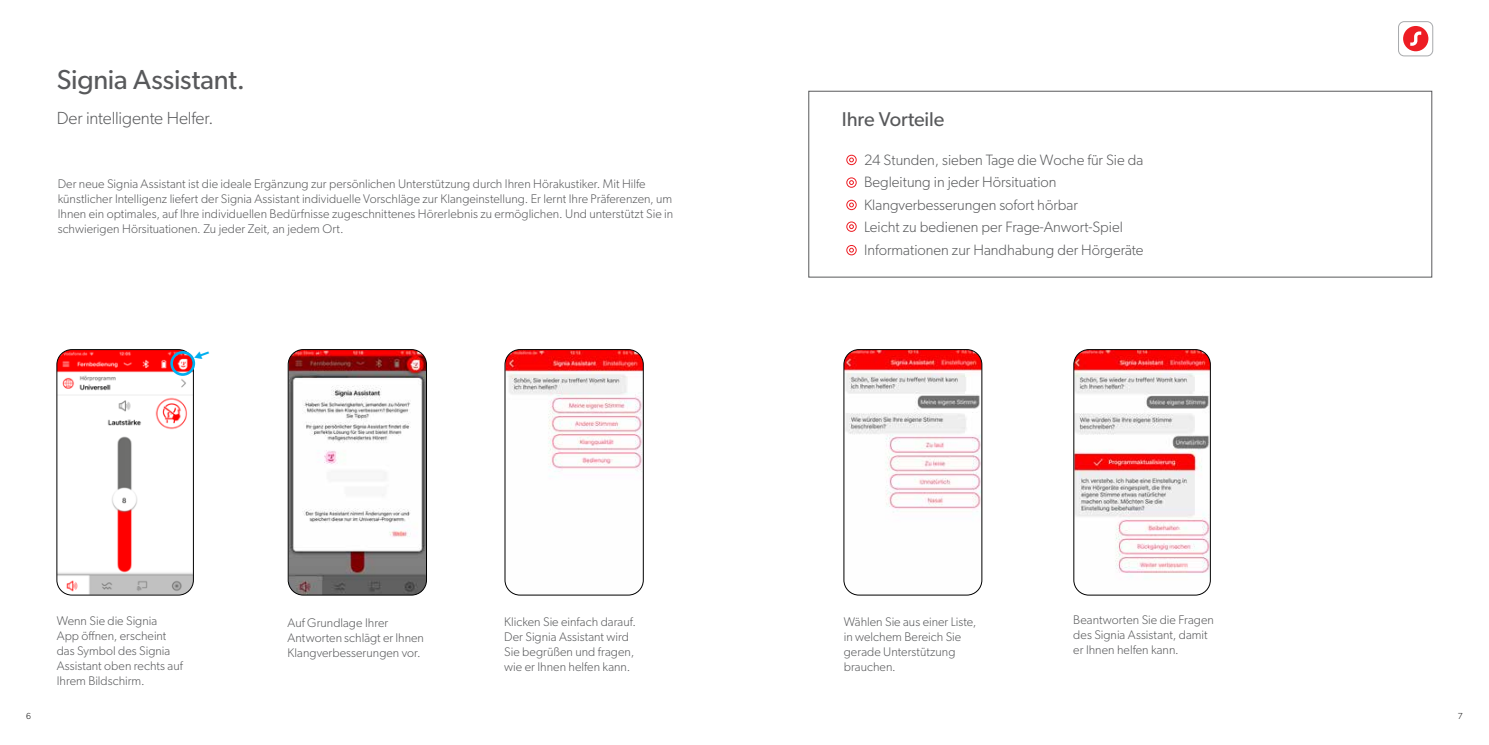
<style>
.page{position:relative;width:1489px;height:745px;background:#fff}
.page>*{position:absolute;margin:0;border:0;box-sizing:border-box;transform-origin:0 0}
.t1{font:27.5px "Gibson";letter-spacing:-.01em;color:#58595b}
.t2{font:20px "Gibson";letter-spacing:-.005em;color:#58595b}
.t3{font:300 17.5px "Gibson";letter-spacing:-.01em;color:#58595b}
.t4{font:300 15px/22.5px "Gibson";color:#58595b}
.t5{font:300 12.5px/15px "Gibson";letter-spacing:.005em;color:#58595b}
.t6{font:300 8.75px "Gibson";color:#000}
</style>
<div class="page">
<div style="left:1398px;top:21px;width:34px;height:35px;border:1px solid #a7a9ac;border-radius:6px"></div>
<svg style="left:1398px;top:21px;width:33px;height:35px"></svg>
<div style="left:808px;top:91px;width:623px;height:186px;border:1px solid #58595b"></div>
<div style="left:846px;top:155px;width:10px;height:10px;border:1px solid #ed1d24;border-radius:50%"></div>
<svg style="left:849px;top:157px;width:4px;height:5px"></svg>
<div style="left:846px;top:177px;width:10px;height:10px;border:1px solid #ed1d24;border-radius:50%"></div>
<svg style="left:849px;top:180px;width:4px;height:5px"></svg>
<div style="left:846px;top:200px;width:10px;height:10px;border:1px solid #ed1d24;border-radius:50%"></div>
<svg style="left:849px;top:202px;width:4px;height:5px"></svg>
<div style="left:846px;top:221px;width:10px;height:10px;border:1px solid #ed1d24;border-radius:50%"></div>
<svg style="left:849px;top:224px;width:4px;height:5px"></svg>
<div style="left:846px;top:245px;width:10px;height:10px;border:1px solid #ed1d24;border-radius:50%"></div>
<svg style="left:849px;top:248px;width:4px;height:4px"></svg>
<img style="left:57px;top:350px;width:136px;height:244px">
<div style="left:57px;top:349px;width:136px;height:246px;border:1px solid #000;border-radius:15px"></div>
<img style="left:505px;top:349px;width:138px;height:245px">
<div style="left:505px;top:349px;width:138px;height:246px;border:1px solid #000;border-radius:15px"></div>
<img style="left:845px;top:349px;width:136px;height:245px">
<div style="left:843px;top:349px;width:138px;height:246px;border:1px solid #000;border-radius:15px"></div>
<img style="left:1073px;top:349px;width:137px;height:245px">
<div style="left:1073px;top:349px;width:137px;height:246px;border:1px solid #000;border-radius:15px"></div>
<img style="left:288px;top:349px;width:138px;height:245px">
<div style="left:288px;top:349px;width:138px;height:246px;border:1px solid #000;border-radius:15px"></div>
<div style="left:170px;top:351px;width:25px;height:24px;border:3px solid #00aeef;border-radius:50%"></div>
<h1 class="t1" style="left:57px;top:63px;width:190px">Signia Assistant.</h1>
<h3 class="t3" style="left:57px;top:108px;width:158px">Der intelligente Helfer.</h3>
<h2 class="t2" style="left:842px;top:107px;width:104px">Ihre Vorteile</h2>
<p class="t4" style="left:864px;top:148px;width:281px">24 Stunden, sieben Tage die Woche für Sie da Begleitung in jeder Hörsituation Klangverbesserungen sofort hörbar<br>Leicht zu bedienen per Frage-Anwort-Spiel Informationen zur Handhabung der Hörgeräte</p>
<p class="t5" style="left:58px;top:176px;width:617px">Der neue Signia Assistant ist die ideale Ergänzung zur persönlichen Unterstützung durch Ihren Hörakustiker. Mit Hilfe künstlicher Intelligenz liefert der Signia Assistant individuelle Vorschläge zur Klangeinstellung. Er lernt Ihre Präferenzen, um Ihnen ein optimales, auf Ihre individuellen Bedürfnisse zugeschnittenes Hörerlebnis zu ermöglichen. Und unterstützt Sie in schwierigen Hörsituationen. Zu jeder Zeit, an jedem Ort.</p>
<p class="t5" style="left:57px;top:612px;width:127px">Wenn Sie die Signia<br>App öffnen, erscheint das Symbol des Signia<br>Assistant oben rechts auf<br>Ihrem Bildschirm.</p>
<p class="t5" style="left:504px;top:613px;width:133px">Klicken Sie einfach darauf.<br>Der Signia Assistant wird<br>Sie begrüßen und fragen, wie er Ihnen helfen kann.</p>
<p class="t5" style="left:1073px;top:611px;width:142px">Beantworten Sie die Fragen des Signia Assistant, damit er Ihnen helfen kann.</p>
<p class="t5" style="left:287px;top:614px;width:138px">Auf Grundlage Ihrer<br>Antworten schlägt er Ihnen<br>Klangverbesserungen vor.</p>
<p class="t5" style="left:843px;top:613px;width:134px">Wählen Sie aus einer Liste, in welchem Bereich Sie gerade Unterstützung brauchen.</p>
<p class="t6" style="left:26px;top:710px;width:6px">6</p>
<p class="t6" style="left:1457px;top:710px;width:6px">7</p>
</div>
